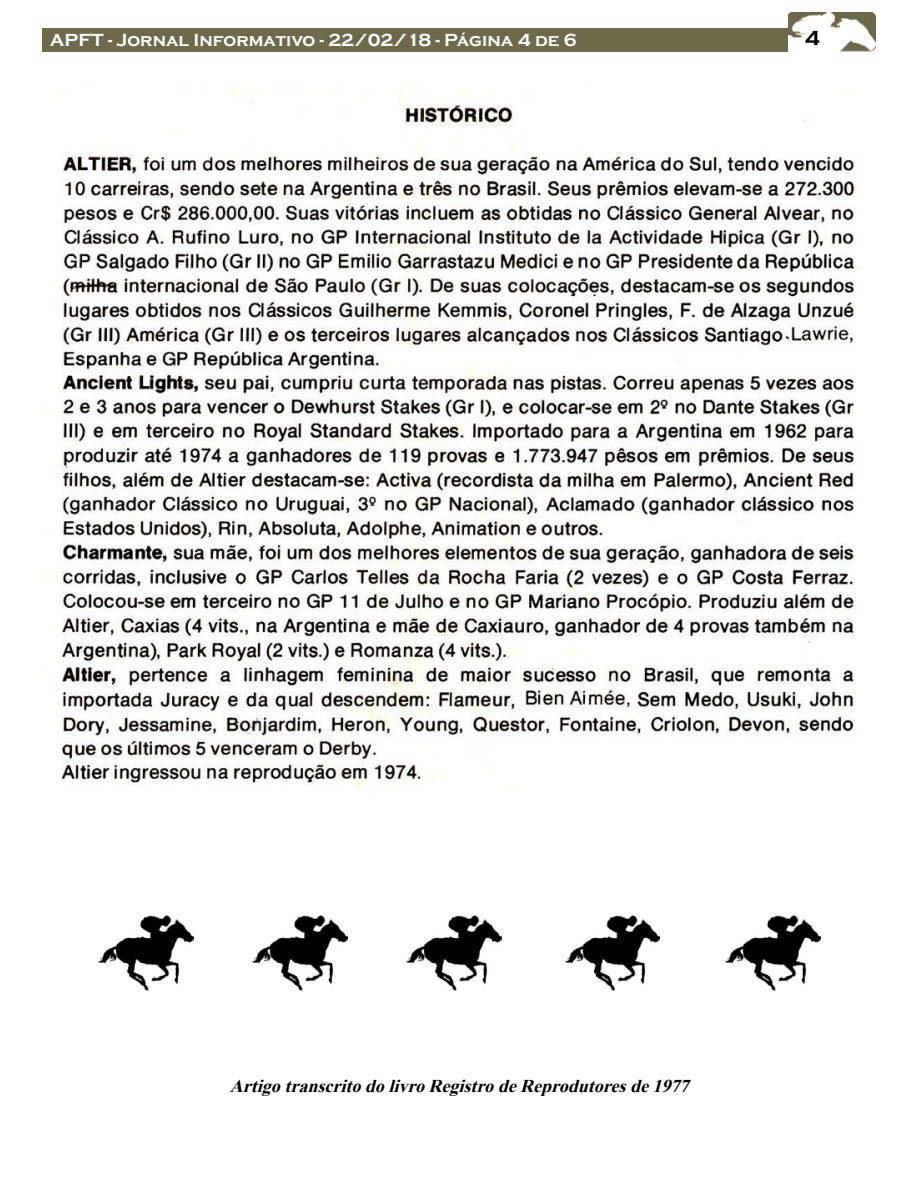
<style>
.page{position:relative;width:918px;height:1188px;background:#fff}
.page>*{position:absolute;margin:0;border:0;box-sizing:border-box;transform-origin:0 0}
.t1{font:700 21px "Copperplate Gothic";color:#000}
.t2{font:italic 700 18px "Times New Roman";color:#000}
.t3{font:700 18px "Copperplate Gothic";color:#fff}
</style>
<div class="page">
<div style="left:43px;top:28px;width:746px;height:24px;background:#6c6a4a"></div>
<img style="left:789px;top:13px;width:86px;height:39px">
<img style="left:62px;top:91px;width:794px;height:698px">
<img style="left:252px;top:916px;width:95px;height:75px">
<img style="left:564px;top:916px;width:96px;height:75px">
<img style="left:98px;top:916px;width:95px;height:75px">
<img style="left:406px;top:916px;width:96px;height:75px">
<img style="left:725px;top:916px;width:95px;height:75px">
<p class="t3" style="left:50px;top:30px;width:528px">APFT - Jornal Informativo - 22/02/18 - Página 4 de 6</p>
<p class="t1" style="left:805px;top:26px;width:16px">4</p>
<p class="t2" style="left:230px;top:1073px;width:467px">ArtigotranscritodolivroRegistrodeReprodutoresde1977</p>
</div>
